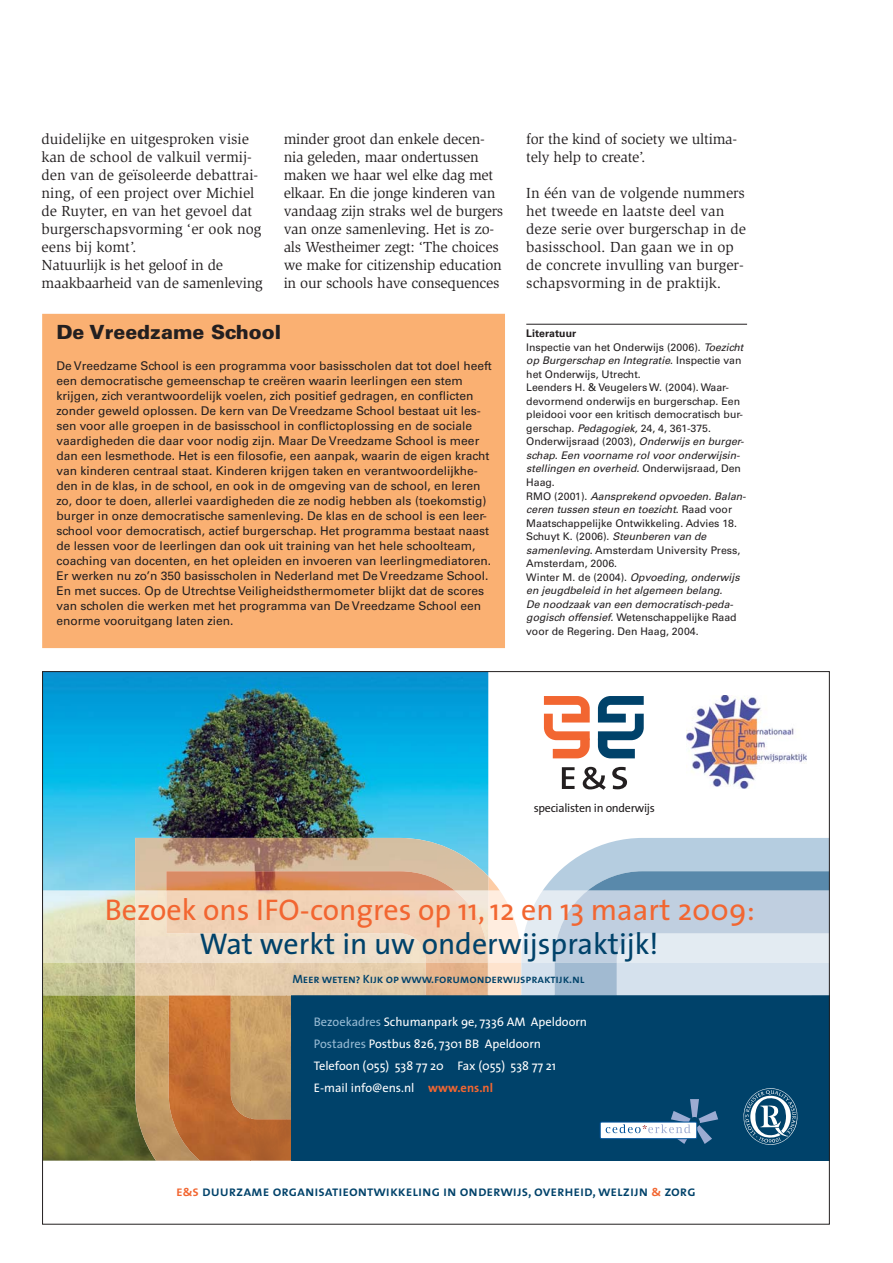
<style>
.page{position:relative;width:893px;height:1263px;background:#fff}
.page>*{position:absolute;margin:0;border:0;box-sizing:border-box;transform-origin:0 0}
.t1{font:30px "The Sans";color:#f26631}
.t2{font:30px "The Sans";color:#00426a}
.t3{font:900 19.5px "Univers LT Std";color:#231f20}
.t4{font:15px/18px "Slimbach Std";letter-spacing:-.015em;color:#231f20}
.t5{font:14.4px "The Sans Semi Bold Caps";color:#00426a}
.t6{font:12.45px/21.9px "The Sans";color:#fff}
.t7{font:12px/15px "Univers LT Std";color:#231f20}
.t8{font:12px "The Sans Semi Bold Caps";letter-spacing:-.01em;color:#00426a}
.t9{font:12px "The Sans";letter-spacing:-.02em;color:#231f20}
.t10{font:10.5px/13.5px "Univers LT Std";color:#231f20}
.s1{font-weight:700}
.s2{font-style:italic}
.s3{color:#96bad3}
.s4{font-weight:700;color:#f26631}
.s5{color:#f26631}
</style>
<div class="page">
<div style="left:42px;top:314px;width:463px;height:334px;background:#fab072"></div>
<hr style="left:526px;top:324px;width:220px;height:1px;background:#231f20">
<img style="left:44px;top:673px;width:444px;height:487px">
<img style="left:135px;top:837px;width:156px;height:53px">
<img style="left:135px;top:995px;width:151px;height:165px">
<img style="left:286px;top:995px;width:5px;height:122px">
<img style="left:166px;top:871px;width:125px;height:19px">
<img style="left:168px;top:995px;width:82px;height:165px">
<img style="left:250px;top:1117px;width:41px;height:43px">
<div style="left:291px;top:995px;width:538px;height:165px;background:#00426a"></div>
<img style="left:44px;top:890px;width:141px;height:72px">
<div style="left:185px;top:934px;width:106px;height:28px;background:#f0dfcb"></div>
<div style="left:166px;top:890px;width:125px;height:44px;background:#f1d2b6"></div>
<svg style="left:543px;top:696px;width:46px;height:62px"></svg>
<svg style="left:561px;top:767px;width:13px;height:21px"></svg>
<svg style="left:582px;top:766px;width:23px;height:23px"></svg>
<svg style="left:612px;top:766px;width:14px;height:23px"></svg>
<svg style="left:597px;top:696px;width:46px;height:62px"></svg>
<img style="left:44px;top:962px;width:247px;height:33px">
<img style="left:168px;top:995px;width:63px;height:1px">
<svg style="left:291px;top:837px;width:536px;height:159px;background:#cfcecd"></svg>
<div style="left:600px;top:1121px;width:96px;height:17px;background:#fff"></div>
<div style="left:600px;top:1121px;width:96px;height:17px;border:1px solid #00529b"></div>
<svg style="left:605px;top:1099px;width:113px;height:44px"></svg>
<svg style="left:743px;top:1088px;width:55px;height:57px"></svg>
<img style="left:686px;top:695px;width:120px;height:93px">
<p class="t4" style="left:42px;top:131px;width:222px">duidelijke en uitgesproken visie kan de school de valkuil vermij&shy;den van de geïsoleerde debattrai&shy;ning, of een project over Michiel de Ruyter, en van het gevoel dat burgerschapsvorming ‘er ook nog eens bij komt’.<br>Natuurlijk is het geloof in de maakbaarheid van de samenleving</p>
<h2 class="t3" style="left:56px;top:324px;width:226px">De Vreedzame School</h2>
<p class="t7" style="left:56px;top:358px;width:436px">De Vreedzame School is een programma voor basisscholen dat tot doel heeft een democratische gemeenschap te creëren waarin leerlingen een stem krijgen, zich verantwoordelijk voelen, zich positief gedragen, en conflicten zonder geweld oplossen. De kern van De Vreedzame School bestaat uit les&shy;sen voor alle groepen in de basisschool in conflictoplossing en de sociale vaardigheden die daar voor nodig zijn. Maar De Vreedzame School is meer dan een lesmethode. Het is een filosofie, een aanpak, waarin de eigen kracht van kinderen centraal staat. Kinderen krijgen taken en verantwoordelijkhe&shy;den in de klas, in de school, en ook in de omgeving van de school, en leren zo, door te doen, allerlei vaardigheden die ze nodig hebben als (toekomstig) burger in onze democratische samenleving. De klas en de school is een leer&shy;school voor democratisch, actief burgerschap. Het programma bestaat naast de lessen voor de leerlingen dan ook uit training van het hele schoolteam, coaching van docenten, en het opleiden en invoeren van leerlingmediatoren.<br>Er werken nu zo’n 350 basisscholen in Nederland met De Vreedzame School.<br>En met succes. Op de Utrechtse Veiligheidsthermometer blijkt dat de scores van scholen die werken met het programma van De Vreedzame School een enorme vooruitgang laten zien.</p>
<p class="t4" style="left:283px;top:131px;width:221px">minder groot dan enkele decen&shy;nia geleden, maar ondertussen maken we haar wel elke dag met elkaar. En die jonge kinderen van vandaag zijn straks wel de burgers van onze samenleving. Het is zo&shy;als Westheimer zegt: ‘The choices we make for citizenship education in our schools have consequences</p>
<p class="t4" style="left:526px;top:131px;width:212px">for the kind of society we ultima&shy;tely help to create’.</p>
<p class="t4" style="left:526px;top:185px;width:221px">In één van de volgende nummers het tweede en laatste deel van deze serie over burgerschap in de basisschool. Dan gaan we in op de concrete invulling van burger&shy;schapsvorming in de praktijk.</p>
<p class="t10" style="left:526px;top:327px;width:221px"><span class="s1">Literatuur<br></span>Inspectie van het Onderwijs (2006). <span class="s2">Toezicht op Burgerschap en Integratie</span>. Inspectie van het Onderwijs, Utrecht.<br>Leenders H. &amp; Veugelers W. (2004). Waar&shy;devormend onderwijs en burgerschap. Een pleidooi voor een kritisch democratisch bur&shy;gerschap. <span class="s2">Pedagogiek,</span> 24, 4, 361-375.<br>Onderwijsraad (2003), <span class="s2">Onderwijs en burger&shy;schap. Een voorname rol voor onderwijsin&shy;stellingen en overheid.</span> Onderwijsraad, Den Haag.<br>RMO (2001). <span class="s2">Aansprekend opvoeden. Balan&shy;ceren tussen steun en toezicht</span>. Raad voor Maatschappelijke Ontwikkeling. Advies 18.<br>Schuyt K. (2006). <span class="s2">Steunberen van de samenleving</span>. Amsterdam University Press, Amsterdam, 2006.<br>Winter M. de (2004). <span class="s2">Opvoeding, onderwijs en jeugdbeleid in het algemeen belang.<br>De noodzaak van een democratisch-peda&shy;gogisch offensief.</span> Wetenschappelijke Raad voor de Regering. Den Haag, 2004.</p>
<p class="t9" style="left:533px;top:802px;width:123px">specialisten in onderwijs</p>
<h1 class="t1" style="left:105px;top:897px;width:651px">Bezoek ons IFO-congres op 11, 12 en 13 maart 2009:</h1>
<h1 class="t2" style="left:199px;top:932px;width:460px">Wat werkt in uw onderwijspraktijk!</h1>
<p class="t8" style="left:292px;top:971px;width:293px">Meer weten? Kijk op www.forumonderwijspraktijk.nl</p>
<p class="t6" style="left:314px;top:1011px;width:275px"><span class="s3">Bezoekadres</span> Schumanpark 9e, 7336 AM Apeldoorn <span class="s3">Postadres</span> Postbus 826, 7301 BB Apeldoorn Telefoon (055) 538 77 20 Fax (055) 538 77 21<br>E-mail info@ens.nl <span class="s4">www.ens.nl</span></p>
<p class="t5" style="left:176px;top:1182px;width:521px"><span class="s5">e&amp;s</span> duurzame organisatieontwikkeling in onderwijs, overheid, welzijn <span class="s5">&amp;</span> zorg</p>
</div>
